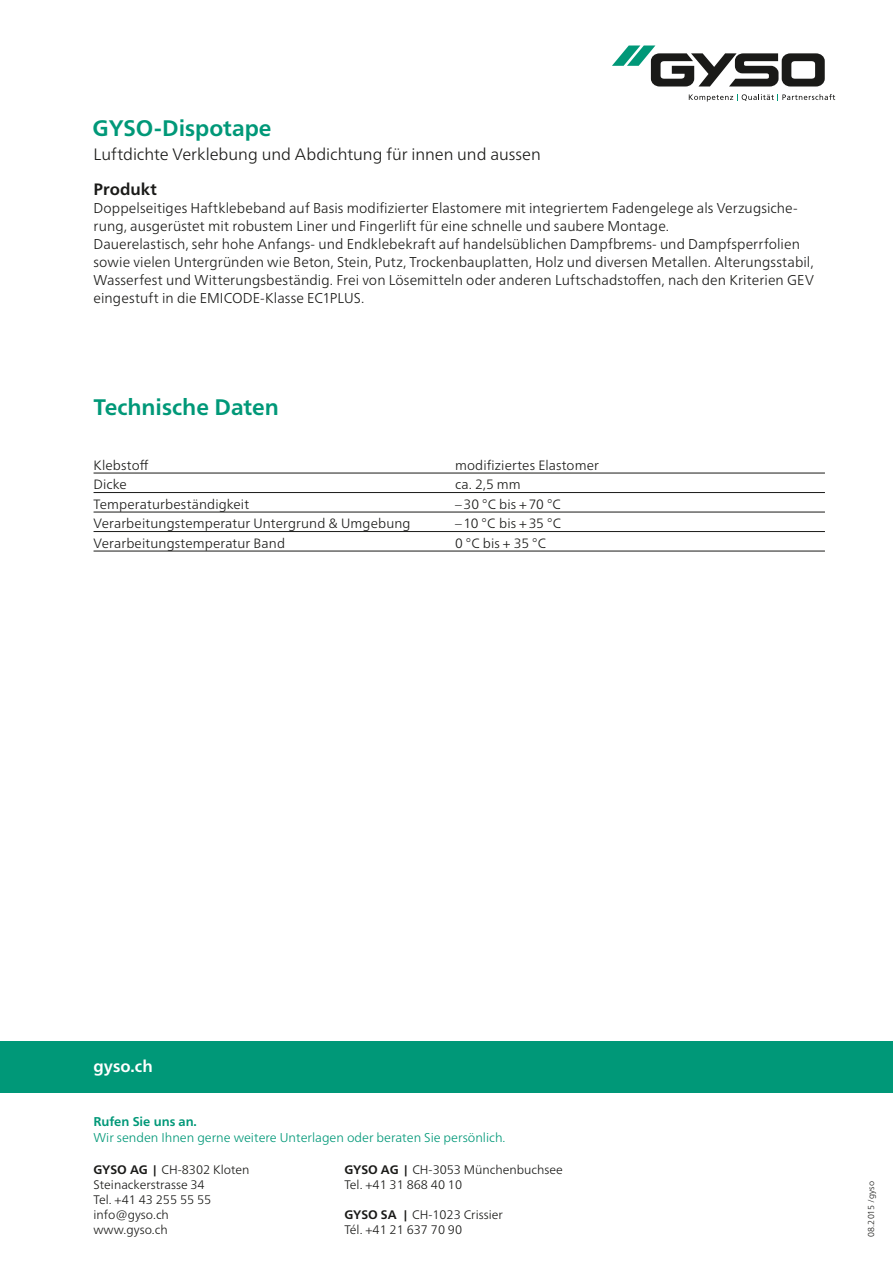
<style>
.page{position:relative;width:893px;height:1263px;background:#fff}
.page>*{position:absolute;margin:0;border:0;box-sizing:border-box;transform-origin:0 0}
.t1{font:700 22.5px "Frutiger Neue LT Pro";color:#009878}
.t2{font:300 16.5px "Frutiger Neue LT Pro";letter-spacing:-.005em;color:#1a1a18}
.t3{font:700 16.5px "Frutiger Neue LT Pro";color:#fff}
.t4{font:700 16.5px "Frutiger Neue LT Pro";letter-spacing:.005em;color:#1a1a18}
.t5{font:300 14.25px/18px "Frutiger Neue LT Pro";letter-spacing:.005em;color:#1a1a18}
.t6{font:300 13.5px "Frutiger Neue LT Pro";letter-spacing:.01em;color:#1a1a18}
.t7{font:300 12.75px "Frutiger Neue LT Pro";color:#009878}
.t8{font:700 12.75px "Frutiger Neue LT Pro";color:#009878}
.t9{font:300 12.3px/15px "Frutiger Neue LT Pro";color:#1a1a18}
.t10{font:300 8.7px "Frutiger Neue LT Pro";letter-spacing:.03em;color:#1a1a18}
.s1{font-weight:700}
.s2{font-weight:700;font-size:11.1px}
</style>
<div class="page">
<div style="left:0;top:1042px;width:893px;height:51px;background:#009878"></div>
<svg style="left:689px;top:94px;width:146px;height:8px"></svg>
<svg style="left:612px;top:45px;width:213px;height:42px"></svg>
<hr style="left:94px;top:473px;width:731px;height:1px;background:#1a1a18">
<hr style="left:94px;top:492px;width:731px;height:1px;background:#1a1a18">
<hr style="left:94px;top:512px;width:731px;height:1px;background:#1a1a18">
<hr style="left:94px;top:531px;width:731px;height:1px;background:#1a1a18">
<hr style="left:94px;top:551px;width:731px;height:1px;background:#1a1a18">
<h1 class="t1" style="left:92px;top:115px;width:181px">GYSO-Dispotape</h1>
<p class="t2" style="left:94px;top:144px;width:449px">Luftdichte Verklebung und Abdichtung für innen und aussen</p>
<p class="t4" style="left:94px;top:180px;width:65px">Produkt</p>
<p class="t5" style="left:94px;top:199px;width:722px">Doppelseitiges Haftklebeband auf Basis modifizierter Elastomere mit integriertem Fadengelege als Verzugsiche&shy;rung, ausgerüstet mit robustem Liner und Fingerlift für eine schnelle und saubere Montage.<br>Dauerelastisch, sehr hohe Anfangs- und Endklebekraft auf handelsüblichen Dampfbrems- und Dampfsperrfolien sowie vielen Untergründen wie Beton, Stein, Putz, Trockenbauplatten, Holz und diversen Metallen. Alterungsstabil, Wasserfest und Witterungsbeständig. Frei von Lösemitteln oder anderen Luftschadstoffen, nach den Kriterien GEV eingestuft in die EMICODE-Klasse EC1PLUS.</p>
<h1 class="t1" style="left:94px;top:393px;width:187px">Technische Daten</h1>
<p class="t6" style="left:94px;top:457px;width:56px">Klebstoff</p>
<p class="t6" style="left:455px;top:457px;width:145px">modifiziertes Elastomer</p>
<p class="t6" style="left:94px;top:476px;width:35px">Dicke</p>
<p class="t6" style="left:455px;top:476px;width:67px">ca. 2,5 mm</p>
<p class="t6" style="left:94px;top:496px;width:157px">Temperaturbeständigkeit</p>
<p class="t6" style="left:455px;top:496px;width:107px">–30 °C bis +70 °C</p>
<p class="t6" style="left:94px;top:515px;width:319px">Verarbeitungstemperatur Untergrund &amp; Umgebung</p>
<p class="t6" style="left:455px;top:515px;width:107px">–10 °C bis +35 °C</p>
<p class="t6" style="left:94px;top:535px;width:193px">Verarbeitungstemperatur Band</p>
<p class="t6" style="left:455px;top:535px;width:93px">0 °C bis + 35 °C</p>
<p class="t3" style="left:94px;top:1056px;width:61px">gyso.ch</p>
<p class="t8" style="left:94px;top:1114px;width:105px">Rufen Sie uns an.</p>
<p class="t7" style="left:94px;top:1130px;width:413px">Wir senden Ihnen gerne weitere Unterlagen oder beraten Sie persönlich.</p>
<p class="t9" style="left:94px;top:1162px;width:157px"><span class="s1">GYSO AG</span> <span class="s2">|</span> CH-8302 Kloten</p>
<p class="t9" style="left:344px;top:1162px;width:220px"><span class="s1">GYSO AG</span> <span class="s2">|</span> CH-3053 Münchenbuchsee</p>
<p class="t9" style="left:94px;top:1177px;width:113px">Steinackerstrasse 34</p>
<p class="t9" style="left:344px;top:1177px;width:119px">Tel. +41 31 868 40 10</p>
<p class="t9" style="left:94px;top:1192px;width:119px">Tel. +41 43 255 55 55 info@gyso.ch</p>
<p class="t9" style="left:344px;top:1207px;width:160px"><span class="s1">GYSO SA</span> <span class="s2">|</span> CH-1023 Crissier</p>
<p class="t9" style="left:94px;top:1222px;width:76px">www.gyso.ch</p>
<p class="t9" style="left:344px;top:1222px;width:119px">Tél. +41 21 637 70 90</p>
<p class="t10" style="left:866px;top:1237px;width:58px;rotate:-90deg">08.2015 /gyso</p>
</div>
